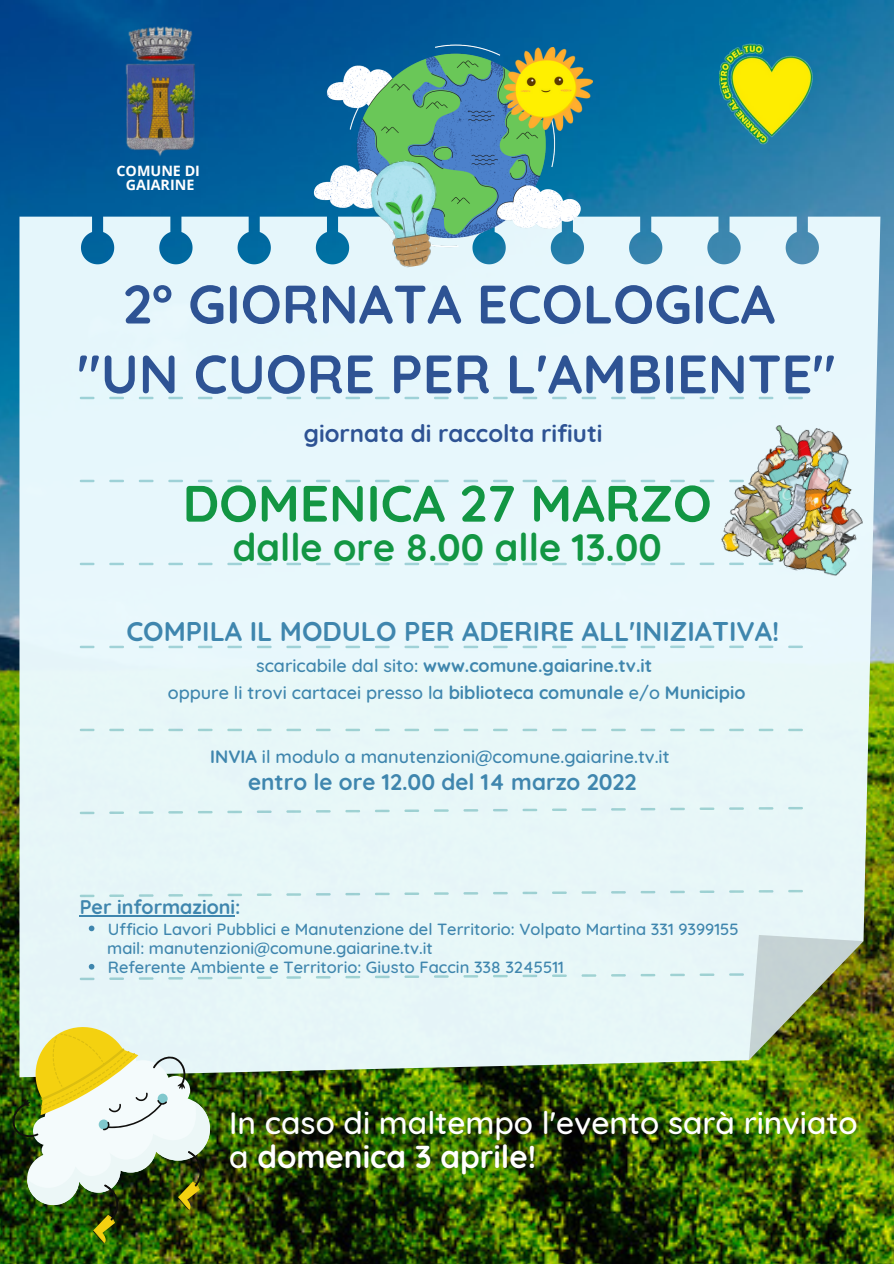
<style>
.page{position:relative;width:894px;height:1264px;background:#fff}
.page>*{position:absolute;margin:0;border:0;box-sizing:border-box;transform-origin:0 0}
.t1{font:700 54px "Quicksand";color:#2e5394}
.t2{font:700 51px "Quicksand";color:#129643}
.t3{font:700 37.95px "Quicksand";color:#129643}
.t4{font:500 31.65px "Quicksand";color:#fff}
.t5{font:700 31.65px "Quicksand";color:#fff}
.t6{font:700 27px "Quicksand";color:#3f86ae}
.t7{font:700 24px "Quicksand";color:#2e5394}
.t8{font:700 22.5px "Quicksand";color:#3f86ae}
.t9{font:700 19.65px "Quicksand";color:#3f86ae}
.t10{font:500 18px "Quicksand";color:#3f86ae}
.t11{font:700 18px "Quicksand";color:#3f86ae}
.t12{font:500 16.5px "Quicksand";color:#3f86ae}
.t13{font:700 14.25px "Open Sans";color:#fff}
.s1{font-weight:500}
.s2{font-weight:700}
</style>
<div class="page">
<img style="left:0;top:0;width:893px;height:1263px">
<div style="left:19px;top:217px;width:861px;height:860px;background:#e7f7fc"></div>
<svg style="left:80px;top:397px;width:722px;height:2px"></svg>
<svg style="left:80px;top:480px;width:638px;height:2px"></svg>
<svg style="left:80px;top:562px;width:638px;height:3px;background:#cce9ee"></svg>
<svg style="left:80px;top:645px;width:722px;height:3px;background:#cce9ed"></svg>
<svg style="left:80px;top:728px;width:722px;height:3px;background:#cbe8e9"></svg>
<svg style="left:80px;top:807px;width:722px;height:7px;background:#daeff1"></svg>
<svg style="left:80px;top:889px;width:722px;height:8px;background:#dbf0f2"></svg>
<img style="left:314px;top:43px;width:267px;height:205px">
<img style="left:366px;top:156px;width:81px;height:115px">
<img style="left:504px;top:48px;width:88px;height:83px">
<img style="left:719px;top:43px;width:96px;height:102px">
<img style="left:125px;top:22px;width:70px;height:134px">
<img style="left:718px;top:412px;width:163px;height:171px">
<svg style="left:12px;top:925px;width:851px;height:318px;background:#89a173"></svg>
<hr style="left:80px;top:915px;width:155px;height:1px;background:#3f86ae">
<p class="t13" style="left:116px;top:160px;width:85px">COMUNE DI</p>
<p class="t13" style="left:126px;top:175px;width:70px">GAIARINE</p>
<p class="t1" style="left:123px;top:269px;width:653px">2° GIORNATA ECOLOGICA</p>
<p class="t1" style="left:77px;top:339px;width:759px">"UN CUORE PER L'AMBIENTE"</p>
<p class="t7" style="left:304px;top:418px;width:300px">giornata di raccolta rifiuti</p>
<p class="t2" style="left:183px;top:470px;width:530px">DOMENICA 27 MARZO</p>
<p class="t3" style="left:233px;top:523px;width:430px">dalle ore 8.00 alle 13.00</p>
<p class="t6" style="left:126px;top:614px;width:654px">COMPILA IL MODULO PER ADERIRE ALL'INIZIATIVA!</p>
<p class="t11" style="left:256px;top:654px;width:397px"><span class="s1">scaricabile dal sito:</span> www.comune.gaiarine.tv.it</p>
<p class="t10" style="left:168px;top:681px;width:579px">oppure li trovi cartacei presso la <span class="s2">biblioteca comunale</span> e/o <span class="s2">Municipio</span></p>
<p class="t10" style="left:210px;top:745px;width:460px"><span class="s2">INVIA</span> il modulo a manutenzioni@comune.gaiarine.tv.it</p>
<p class="t8" style="left:248px;top:768px;width:390px">entro le ore 12.00 del 14 marzo 2022</p>
<p class="t9" style="left:80px;top:894px;width:162px">Per informazioni:</p>
<p class="t12" style="left:107px;top:937px;width:327px">mail: manutenzioni@comune.gaiarine.tv.it</p>
<p class="t12" style="left:108px;top:918px;width:632px">Ufficio Lavori Pubblici e Manutenzione del Territorio: Volpato Martina 331 9399155</p>
<p class="t12" style="left:108px;top:956px;width:457px">Referente Ambiente e Territorio: Giusto Faccin 338 3245511</p>
<p class="t4" style="left:229px;top:1102px;width:629px">In caso di maltempo l'evento sarà rinviato</p>
<p class="t5" style="left:229px;top:1136px;width:308px"><span class="s1">a</span> domenica 3 aprile!</p>
</div>
